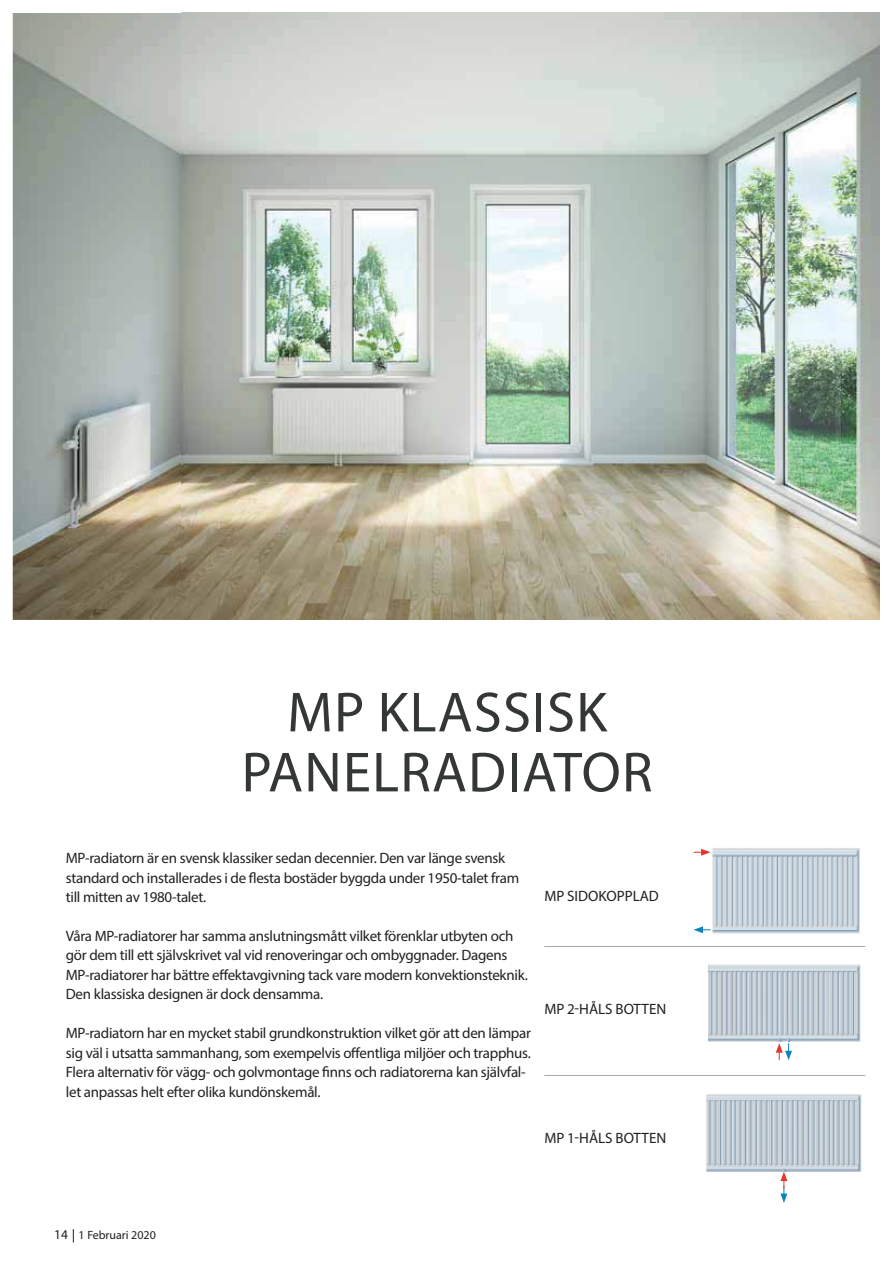
<style>
.page{position:relative;width:893px;height:1263px;background:#fff}
.page>*{position:absolute;margin:0;border:0;box-sizing:border-box;transform-origin:0 0}
.t1{font:57px/60px "Myriad Pro";letter-spacing:.02em;color:#343738;text-align:center}
.t2{font:15px/19.5px "Myriad Pro";letter-spacing:-.02em;color:#231f20}
.t3{font:15px "Myriad Pro";color:#231f20}
.t4{font:12px "Myriad Pro";color:#231f20}
.s1{font-size:13.5px}
</style>
<div class="page">
<svg style="left:73px;top:1229px;width:1px;height:13px"></svg>
<img style="left:13px;top:13px;width:169px;height:607px">
<img style="left:182px;top:13px;width:698px;height:607px">
<svg style="left:544px;top:946px;width:321px;height:1px"></svg>
<svg style="left:544px;top:1075px;width:321px;height:1px"></svg>
<img style="left:712px;top:848px;width:148px;height:86px">
<img style="left:708px;top:964px;width:153px;height:78px">
<img style="left:706px;top:1094px;width:156px;height:78px">
<svg style="left:694px;top:848px;width:18px;height:9px"></svg>
<svg style="left:693px;top:926px;width:17px;height:7px"></svg>
<svg style="left:780px;top:1172px;width:7px;height:31px"></svg>
<svg style="left:776px;top:1043px;width:16px;height:17px"></svg>
<h1 class="t1" style="left:241px;top:686px;width:413px">MP KLASSISK<br>PANELRADIATOR</h1>
<p class="t2" style="left:66px;top:849px;width:455px">MP-radiatorn är en svensk klassiker sedan decennier. Den var länge svensk standard och installerades i de flesta bostäder byggda under 1950-talet fram till mitten av 1980-talet.</p>
<p class="t2" style="left:66px;top:927px;width:463px">Våra MP-radiatorer har samma anslutningsmått vilket förenklar utbyten och gör dem till ett självskrivet val vid renoveringar och ombyggnader. Dagens MP-radiatorer har bättre effektavgivning tack vare modern konvektionsteknik.<br>Den klassiska designen är dock densamma.</p>
<p class="t2" style="left:66px;top:1025px;width:466px">MP-radiatorn har en mycket stabil grundkonstruktion vilket gör att den lämpar sig väl i utsatta sammanhang, som exempelvis offentliga miljöer och trapphus.<br>Flera alternativ för vägg- och golvmontage finns och radiatorerna kan självfal&shy;let anpassas helt efter olika kundönskemål.</p>
<p class="t3" style="left:544px;top:890px;width:116px">MP SIDOKOPPLAD</p>
<p class="t3" style="left:544px;top:1003px;width:124px">MP 2-HÅLS BOTTEN</p>
<p class="t3" style="left:544px;top:1132px;width:124px">MP 1-HÅLS BOTTEN</p>
<p class="t4" style="left:54px;top:1231px;width:103px"><span class="s1">14</span> 1 Februari 2020</p>
</div>
